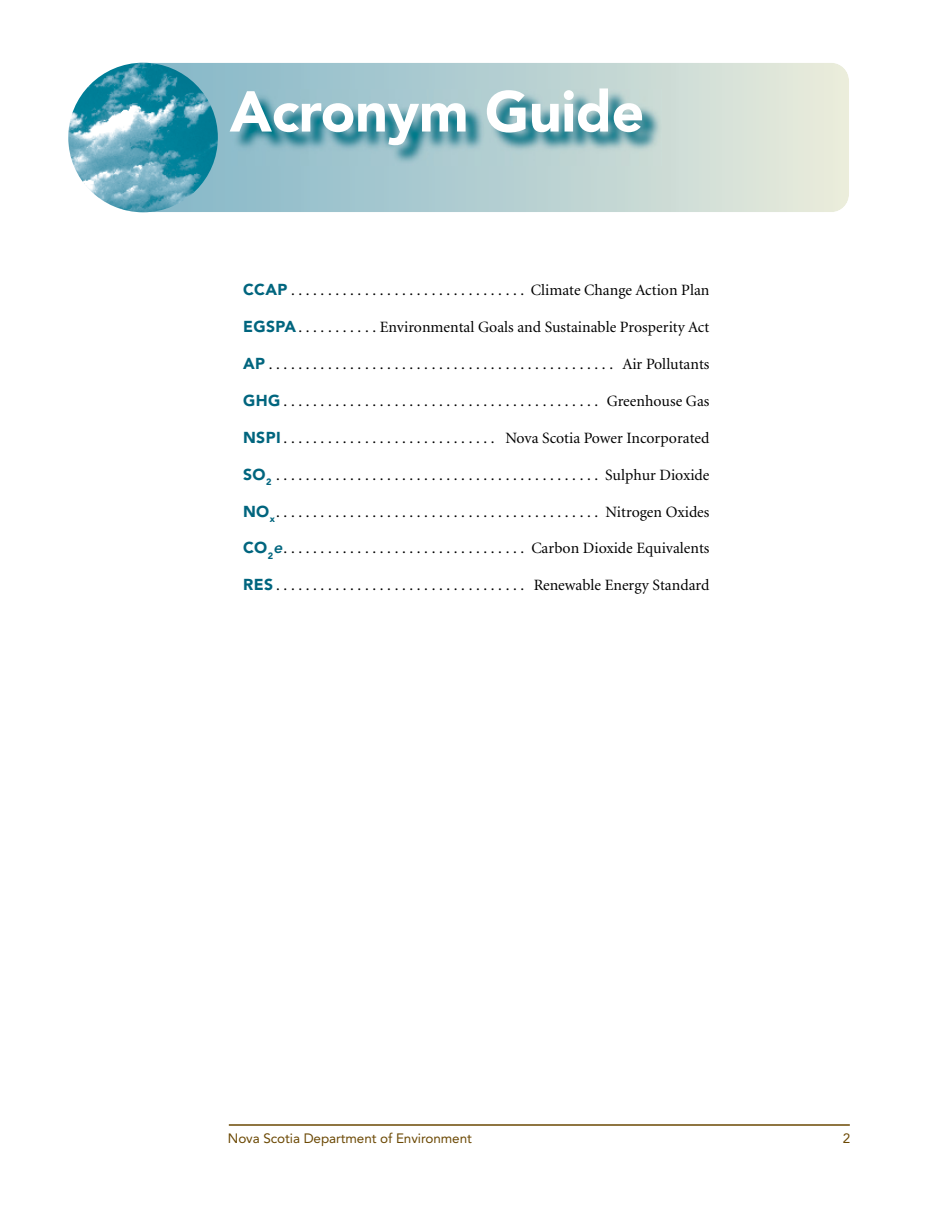
<style>
.page{position:relative;width:945px;height:1215px;background:#fff}
.page>*{position:absolute;margin:0;border:0;box-sizing:border-box;transform-origin:0 0}
.t1{font:900 57px "Avenir";letter-spacing:-.005em;color:#fff}
.t2{font:15.75px "Minion";color:#000}
.t3{font:13.5px "Avenir";letter-spacing:-.005em;color:#6b4803}
.s1{font-family:"Avenir";font-weight:900;color:#00657e}
.s2{font-family:"Avenir";font-weight:800;font-style:italic;color:#00657e}
</style>
<div class="page">
<svg style="left:125px;top:63px;width:724px;height:149px;background:#bfd5d3"></svg>
<img style="left:68px;top:63px;width:150px;height:149px;border-radius:50%">
<hr style="left:229px;top:1124px;width:621px;height:2px;background:#6b4803">
<img style="left:232px;top:89px;width:430px;height:76px">
<h1 class="t1" style="left:230px;top:77px;width:416px">Acronym Guide</h1>
<p class="t2" style="left:243px;top:282px;width:468px"><span class="s1">CCAP</span> . . . . . . . . . . . . . . . . . . . . . . . . . . . . . . . . Climate Change Action Plan</p>
<p class="t2" style="left:243px;top:319px;width:468px"><span class="s1">EGSPA</span>. . . . . . . . . . . Environmental Goals and Sustainable Prosperity Act</p>
<p class="t2" style="left:243px;top:356px;width:468px"><span class="s1">AP</span> . . . . . . . . . . . . . . . . . . . . . . . . . . . . . . . . . . . . . . . . . . . . . . . Air Pollutants</p>
<p class="t2" style="left:243px;top:393px;width:468px"><span class="s1">GHG</span> . . . . . . . . . . . . . . . . . . . . . . . . . . . . . . . . . . . . . . . . . . . Greenhouse Gas</p>
<p class="t2" style="left:243px;top:430px;width:468px"><span class="s1">NSPI</span> . . . . . . . . . . . . . . . . . . . . . . . . . . . . . Nova Scotia Power Incorporated</p>
<p class="t2" style="left:243px;top:467px;width:468px"><span class="s1">SO</span><sub>2</sub> . . . . . . . . . . . . . . . . . . . . . . . . . . . . . . . . . . . . . . . . . . . . Sulphur Dioxide</p>
<p class="t2" style="left:243px;top:504px;width:468px"><span class="s1">NO</span><sub>x</sub>. . . . . . . . . . . . . . . . . . . . . . . . . . . . . . . . . . . . . . . . . . . . Nitrogen Oxides</p>
<p class="t2" style="left:243px;top:541px;width:468px"><span class="s1">CO</span><sub>2</sub><span class="s2">e</span>. . . . . . . . . . . . . . . . . . . . . . . . . . . . . . . . . Carbon Dioxide Equivalents</p>
<p class="t2" style="left:243px;top:578px;width:468px"><span class="s1">RES</span> . . . . . . . . . . . . . . . . . . . . . . . . . . . . . . . . . . Renewable Energy Standard</p>
<p class="t3" style="left:228px;top:1130px;width:246px">Nova Scotia Department of Environment</p>
<p class="t3" style="left:843px;top:1130px;width:9px">2</p>
</div>
